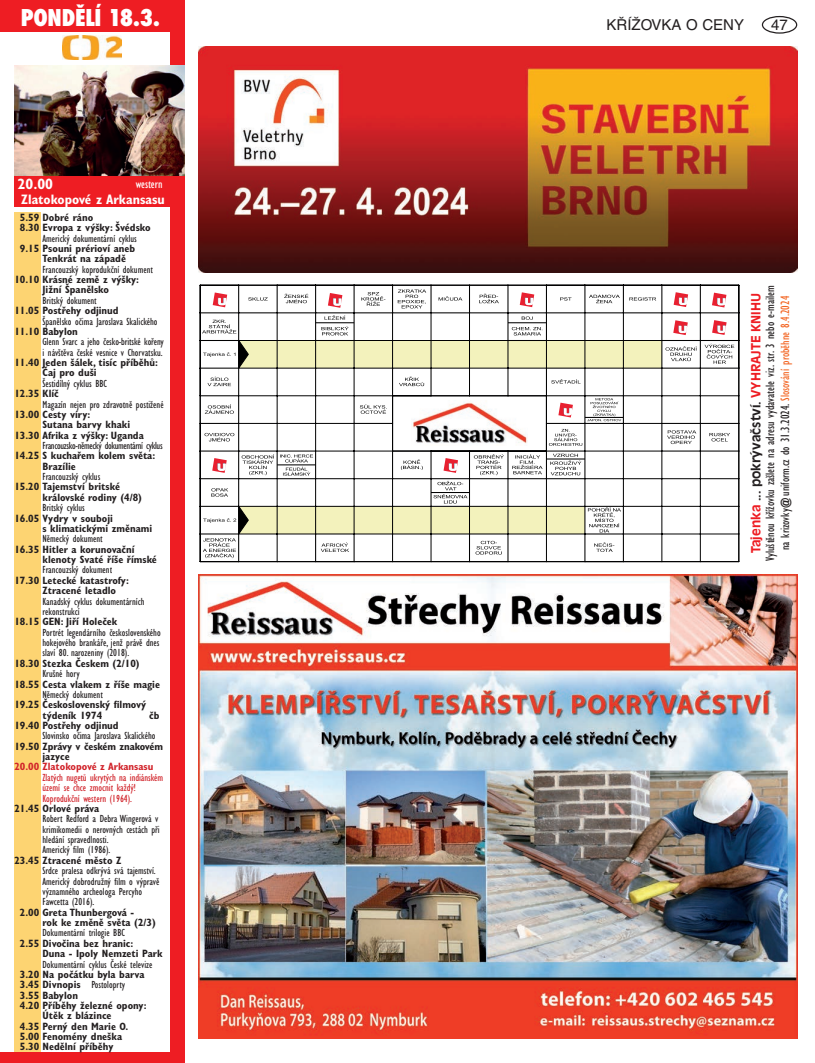
<style>
.page{position:relative;width:815px;height:1063px;background:#fff}
.page>*{position:absolute;margin:0;border:0;box-sizing:border-box;transform-origin:0 0}
.t1{font:800 condensed 22.5px "Futura";letter-spacing:-.01em;color:#fff}
.t2{font:15px "Helvetica CE";color:#231f20}
.t3{font:700 condensed 15px "Gill Sans CE";color:#fff}
.t4{font:700 condensed 13.75px "Gill Sans CE";color:#fff}
.t5{font:condensed 12.5px/15px "Gill Sans CE";color:#231f20;text-align:center}
.t6{font:700 12.5px "Antique Olive CE";color:#ee1d23}
.t7{font:condensed 12.5px "Gill Sans CE";color:#fff}
.t8{font:700 condensed 10.62px/10.4px "Gill Sans CE";color:#231f20}
.t9{font:condensed 10.62px/10.4px "Gill Sans CE";color:#231f20}
.t10{font:condensed 10.62px/10.4px "Gill Sans CE";color:#d1232a}
.t11{font:condensed 10.62px "Gill Sans CE";letter-spacing:-.03em;color:#231f20}
.t12{font:700 condensed 10.62px "Gill Sans CE";color:#d1232a}
.s1{font-weight:400}
.s2{color:#231f20}
.s3{color:#f36421}
</style>
<div class="page">
<div style="left:762px;top:16px;width:35px;height:18px;border:1px solid #231f20;border-radius:50%"></div>
<div style="left:0;top:0;width:184px;height:32px;background:#ee1d23"></div>
<div style="left:14px;top:175px;width:167px;height:32px;background:#ee1d23"></div>
<img style="left:63px;top:35px;width:58px;height:24px">
<div style="left:170px;top:0;width:14px;height:1063px;background:#ee1d23"></div>
<div style="left:0;top:1052px;width:184px;height:11px;background:#ee1d23"></div>
<div style="left:14px;top:213px;width:27px;height:839px;background:#fdd472"></div>
<img style="left:14px;top:66px;width:170px;height:109px">
<img style="left:198px;top:574px;width:599px;height:464px">
<img style="left:198px;top:46px;width:599px;height:227px">
<svg style="left:200px;top:285px;width:540px;height:277px"></svg>
<img style="left:412px;top:401px;width:115px;height:45px">
<h1 class="t1" style="left:21px;top:2px;width:141px">PONDĚLÍ 18.3.</h1>
<h2 class="t3" style="left:18px;top:175px;width:37px">20.00</h2>
<p class="t4" style="left:21px;top:191px;width:145px">Zlatokopové z Arkansasu</p>
<p class="t7" style="left:136px;top:176px;width:28px">western</p>
<p class="t8" style="left:20px;top:212px;width:132px">5.59 Dobré ráno<br>8.30 Evropa z výšky: Švédsko</p>
<p class="t9" style="left:43px;top:233px;width:96px">Americký dokumentární cyklus</p>
<p class="t8" style="left:43px;top:243px;width:94px;text-indent:-23px">9.15 Psouni prérioví aneb<br>Tenkrát na západě</p>
<p class="t9" style="left:43px;top:264px;width:112px">Francouzský koprodukční dokument</p>
<p class="t8" style="left:14px;top:274px;width:126px;text-align:center">10.10 Krásné země z výšky:<br>Jižní Španělsko</p>
<p class="t9" style="left:43px;top:295px;width:56px">Britský dokument</p>
<p class="t8" style="left:14px;top:305px;width:106px">11.05 Postřehy odjinud</p>
<p class="t9" style="left:43px;top:316px;width:117px">Španělsko očima Jaroslava Skalického</p>
<p class="t8" style="left:14px;top:326px;width:65px">11.10 Babylon</p>
<p class="t9" style="left:43px;top:337px;width:123px">Glenn Svarc a jeho česko-britské kořeny i návštěva české vesnice v Chorvatsku.</p>
<p class="t8" style="left:43px;top:357px;width:117px;text-indent:-28px">11.40 Jeden šálek, tisíc příběhů:<br>Čaj pro duši</p>
<p class="t9" style="left:43px;top:378px;width:66px">Šestidílný cyklus BBC</p>
<p class="t8" style="left:14px;top:388px;width:46px">12.35 Klíč</p>
<p class="t9" style="left:43px;top:399px;width:123px">Magazín nejen pro zdravotně postižené</p>
<p class="t8" style="left:14px;top:409px;width:77px">13.00 Cesty víry:</p>
<p class="t8" style="left:43px;top:420px;width:89px">Sutana barvy khaki</p>
<p class="t8" style="left:14px;top:430px;width:131px">13.30 Afrika z výšky: Uganda</p>
<p class="t11" style="left:43px;top:439px;width:122px">Francouzsko-německý dokumentární cyklus</p>
<p class="t8" style="left:43px;top:451px;width:114px;text-indent:-28px">14.25 S kuchařem kolem světa:<br>Brazílie</p>
<p class="t9" style="left:43px;top:471px;width:59px">Francouzský cyklus</p>
<p class="t8" style="left:43px;top:482px;width:101px;text-indent:-28px">15.20 Tajemství britské královské rodiny (4/8)</p>
<p class="t9" style="left:43px;top:503px;width:44px">Britský cyklus</p>
<p class="t8" style="left:43px;top:513px;width:111px;text-indent:-28px">16.05 Vydry v souboji<br>s klimatickými změnami</p>
<p class="t9" style="left:43px;top:534px;width:62px">Německý dokument</p>
<p class="t8" style="left:43px;top:544px;width:116px;text-indent:-28px">16.35 Hitler a korunovační klenoty Svaté říše římské</p>
<p class="t9" style="left:43px;top:565px;width:71px">Francouzský dokument</p>
<p class="t8" style="left:43px;top:575px;width:88px;text-indent:-28px">17.30 Letecké katastrofy:<br>Ztracené letadlo</p>
<p class="t9" style="left:43px;top:596px;width:103px">Kanadský cyklus dokumentárních rekonstrukcí</p>
<p class="t8" style="left:14px;top:617px;width:105px">18.15 GEN: Jiří Holeček</p>
<p class="t9" style="left:43px;top:627px;width:120px;text-align:justify">Portrét legendárního československého hokejového brankáře, jenž právě dnes slaví 80. narozeniny (2018).</p>
<p class="t8" style="left:14px;top:658px;width:127px">18.30 Stezka Českem (2/10)</p>
<p class="t9" style="left:43px;top:668px;width:39px">Krušné hory</p>
<p class="t8" style="left:14px;top:679px;width:147px">18.55 Cesta vlakem z říše magie</p>
<p class="t9" style="left:43px;top:689px;width:62px">Německý dokument</p>
<p class="t8" style="left:43px;top:700px;width:105px;text-indent:-28px">19.25 Československý filmový týdeník 1974</p>
<p class="t8" style="left:149px;top:710px;width:12px">čb</p>
<p class="t8" style="left:14px;top:720px;width:106px">19.40 Postřehy odjinud</p>
<p class="t9" style="left:43px;top:731px;width:114px">Slovinsko očima Jaroslava Skalického</p>
<p class="t8" style="left:43px;top:741px;width:122px;text-indent:-28px">19.50 Zprávy v českém znakovém jazyce</p>
<p class="t12" style="left:14px;top:761px;width:141px">20.00 Zlatokopové z Arkansasu</p>
<p class="t10" style="left:43px;top:772px;width:122px">Zlatých nugetů ukrytých na indiánském území se chce zmocnit každý!<br>Koprodukční western (1964).</p>
<p class="t8" style="left:14px;top:803px;width:86px">21.45 Orlové práva</p>
<p class="t9" style="left:43px;top:814px;width:119px">Robert Redford a Debra Wingerová v krimikomedii o nerovných cestách při hledání spravedlnosti.<br>Americký film (1986).</p>
<p class="t8" style="left:14px;top:855px;width:109px">23.45 Ztracené město Z</p>
<p class="t9" style="left:43px;top:865px;width:118px">Srdce pralesa odkrývá svá tajemství.<br>Americký dobrodružný film o výpravě významného archeologa Percyho<br>Fawcetta (2016).</p>
<p class="t8" style="left:43px;top:907px;width:115px;text-indent:-23px">2.00 Greta Thunbergová -<br>rok ke změně světa (2/3)</p>
<p class="t9" style="left:43px;top:928px;width:84px">Dokumentární trilogie BBC</p>
<p class="t8" style="left:43px;top:938px;width:122px;text-indent:-23px">2.55 Divočina bez hranic:<br>Duna - Ipoly Nemzeti Park</p>
<p class="t9" style="left:43px;top:959px;width:112px">Dokumentární cyklus České televize</p>
<p class="t8" style="left:20px;top:969px;width:126px">3.20 Na počátku byla barva</p>
<p class="t8" style="left:20px;top:980px;width:107px">3.45 Divnopis <span class="s1">Postoloprty</span></p>
<p class="t8" style="left:20px;top:990px;width:60px">3.55 Babylon</p>
<p class="t8" style="left:20px;top:1000px;width:128px">4.20 Příběhy železné opony:</p>
<p class="t8" style="left:43px;top:1011px;width:71px">Útěk z blázince</p>
<p class="t8" style="left:20px;top:1021px;width:110px">4.35 Perný den Marie O.</p>
<p class="t8" style="left:20px;top:1031px;width:104px">5.00 Fenomény dneška</p>
<p class="t8" style="left:20px;top:1042px;width:95px">5.30 Nedělní příběhy</p>
<h2 class="t2" style="left:606px;top:16px;width:139px">KŘÍŽOVKA O CENY</h2>
<h2 class="t2" style="left:771px;top:16px;width:18px">47</h2>
<p class="t6" style="left:749px;top:553px;width:261px;rotate:-90deg">Tajenka <span class="s2">... pokrývačství.</span> VYHRAJTE KNIHU</p>
<p class="t5" style="left:763px;top:561px;width:277px;rotate:-90deg">Vyluštěnou křížovku zašlete na adresu vydavatele viz. str. 3 nebo e-mailem na krizovky@uniform.cz do 31.3.2024. <span class="s3">Slosování proběhne 8.4.2024</span></p>
</div>
